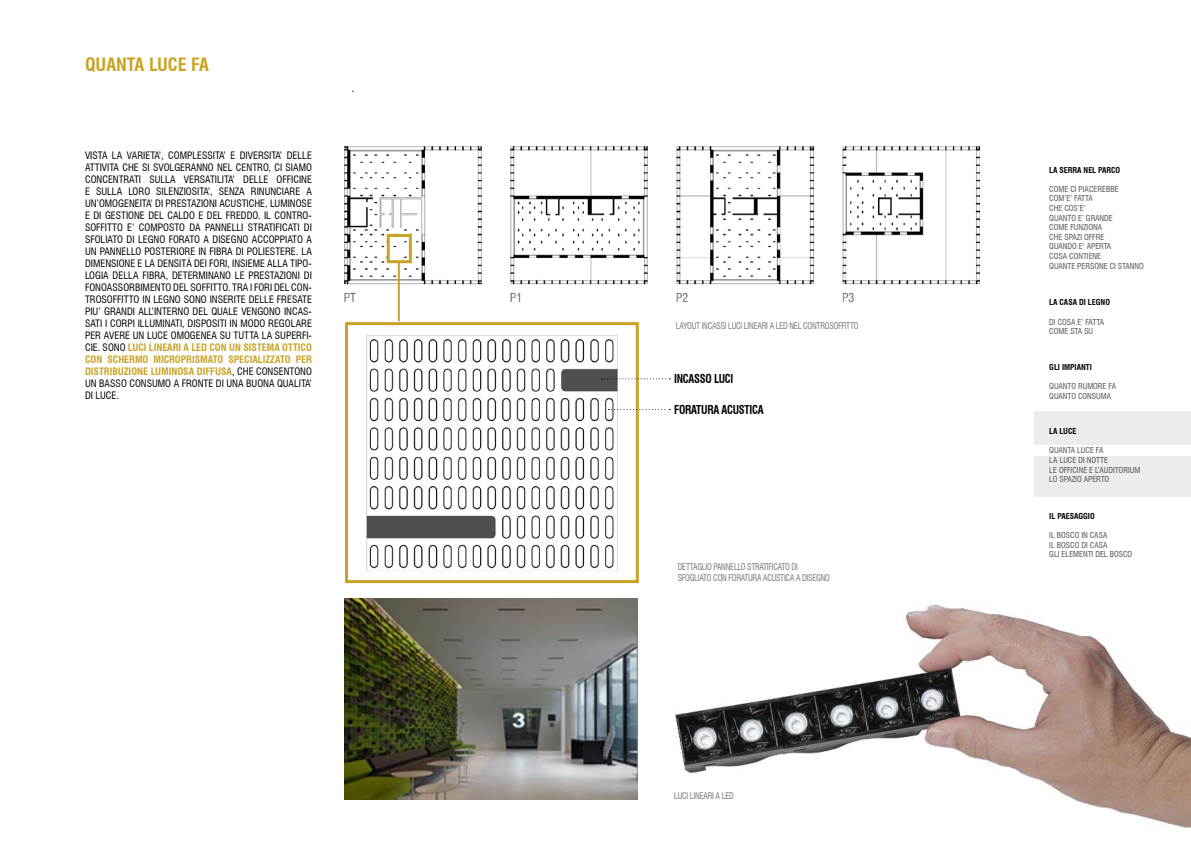
<style>
.page{position:relative;width:1191px;height:842px;background:#fff}
.page>*{position:absolute;margin:0;border:0;box-sizing:border-box;transform-origin:0 0}
.t1{font:700 condensed 18px "Swiss 721 BT";color:#caa324}
.t2{font:700 condensed 12px "Swiss 721 BT";letter-spacing:-.025em;color:#000;scale:.9 1}
.t3{font:condensed 10px/12px "Swiss 721 BT";color:#000;text-align:justify}
.t4{font:condensed 9px/10.8px "Swiss 721 BT";letter-spacing:-.025em;color:#767676;scale:.9 1}
.t5{font:condensed 8px/9.6px "Swiss 721 BT";color:#515254}
.t6{font:700 condensed 8px "Swiss 721 BT";color:#000}
.s1{font-weight:700;color:#caa324}
</style>
<div class="page">
<div style="left:1034px;top:411px;width:157px;height:85px;background:#ebeced"></div>
<div style="left:1033px;top:445px;width:158px;height:11px;background:#fff"></div>
<img style="left:344px;top:146px;width:635px;height:161px">
<img style="left:367px;top:335px;width:268px;height:235px">
<div style="left:345px;top:322px;width:294px;height:261px;border:3px solid #caa324"></div>
<img style="left:344px;top:598px;width:293px;height:201px">
<div style="left:387px;top:234px;width:25px;height:29px;border:3px solid #caa324"></div>
<img style="left:675px;top:604px;width:516px;height:224px">
<hr style="left:398px;top:262px;width:2px;height:59px;background:#caa324">
<svg style="left:601px;top:378px;width:69px;height:1px"></svg>
<svg style="left:608px;top:409px;width:62px;height:1px"></svg>
<h1 class="t1" style="left:85px;top:54px;width:125px">QUANTA LUCE FA</h1>
<p class="t3" style="left:85px;top:149px;width:228px">VISTA LA VARIETA’, COMPLESSITA’ E DIVERSITA’ DELLE ATTIVITA CHE SI SVOLGERANNO NEL CENTRO, CI SIAMO CONCENTRATI SULLA VERSATILITA’ DELLE OFFICINE E SULLA LORO SILENZIOSITA’, SENZA RINUNCIARE A UN’OMOGENEITA’ DI PRESTAZIONI ACUSTICHE, LUMINOSE E DI GESTIONE DEL CALDO E DEL FREDDO. IL CONTRO-SOFFITTO E’ COMPOSTO DA PANNELLI STRATIFICATI DI SFOLIATO DI LEGNO FORATO A DISEGNO ACCOPPIATO A UN PANNELLO POSTERIORE IN FIBRA DI POLIESTERE. LA DIMENSIONE E LA DENSITÀ DEI FORI, INSIEME ALLA TIPO-LOGIA DELLA FIBRA, DETERMINANO LE PRESTAZIONI DI FONOASSORBIMENTO DEL SOFFITTO. TRA I FORI DEL CON-TROSOFFITTO IN LEGNO SONO INSERITE DELLE FRESATE PIU’ GRANDI ALL’INTERNO DEL QUALE VENGONO INCAS-SATI I CORPI ILLUMINATI, DISPOSITI IN MODO REGOLARE PER AVERE UN LUCE OMOGENEA SU TUTTA LA SUPERFI-CIE. SONO <span class="s1">LUCI LINEARI A LED CON UN SISTEMA OTTICO CON SCHERMO MICROPRISMATO SPECIALIZZATO PER DISTRIBUZIONE LUMINOSA DIFFUSA</span>, CHE CONSENTONO UN BASSO CONSUMO A FRONTE DI UNA BUONA QUALITA’ DI LUCE.</p>
<p class="t4" style="left:676px;top:320px;width:205px">LAYOUT INCASSI LUCI LINEARI A LED NEL CONTROSOFFITTO</p>
<p class="t2" style="left:674px;top:371px;width:67px">INCASSO LUCI</p>
<p class="t2" style="left:674px;top:402px;width:101px">FORATURA ACUSTICA</p>
<p class="t4" style="left:677px;top:561px;width:171px">DETTAGLIO PANNELLO STRATIFICATO DI<br>SFOGLIATO CON FORATURA ACUSTICA A DISEGNO</p>
<p class="t4" style="left:674px;top:790px;width:68px">LUCI LINEARI A LED</p>
<p class="t6" style="left:1049px;top:165px;width:72px">LA SERRA NEL PARCO</p>
<p class="t5" style="left:1049px;top:184px;width:96px">COME CI PIACEREBBE<br>COM’E’ FATTA<br>CHE COS’E’<br>QUANTO E’ GRANDE<br>COME FUNZIONA<br>CHE SPAZI OFFRE<br>QUANDO E’ APERTA<br>COSA CONTIENE<br>QUANTE PERSONE CI STANNO</p>
<p class="t6" style="left:1049px;top:298px;width:62px">LA CASA DI LEGNO</p>
<p class="t5" style="left:1049px;top:317px;width:56px">DI COSA E’ FATTA<br>COME STA SU</p>
<p class="t6" style="left:1049px;top:362px;width:44px">GLI IMPIANTI</p>
<p class="t5" style="left:1049px;top:381px;width:68px">QUANTO RUMORE FA<br>QUANTO CONSUMA</p>
<p class="t6" style="left:1049px;top:427px;width:29px">LA LUCE</p>
<p class="t5" style="left:1049px;top:446px;width:92px">QUANTA LUCE FA<br>LA LUCE DI NOTTE<br>LE OFFICINE E L’AUDITORIUM<br>LO SPAZIO APERTO</p>
<p class="t6" style="left:1049px;top:511px;width:47px">IL PAESAGGIO</p>
<p class="t5" style="left:1049px;top:530px;width:84px">IL BOSCO IN CASA<br>IL BOSCO DI CASA<br>GLI ELEMENTI DEL BOSCO</p>
</div>
